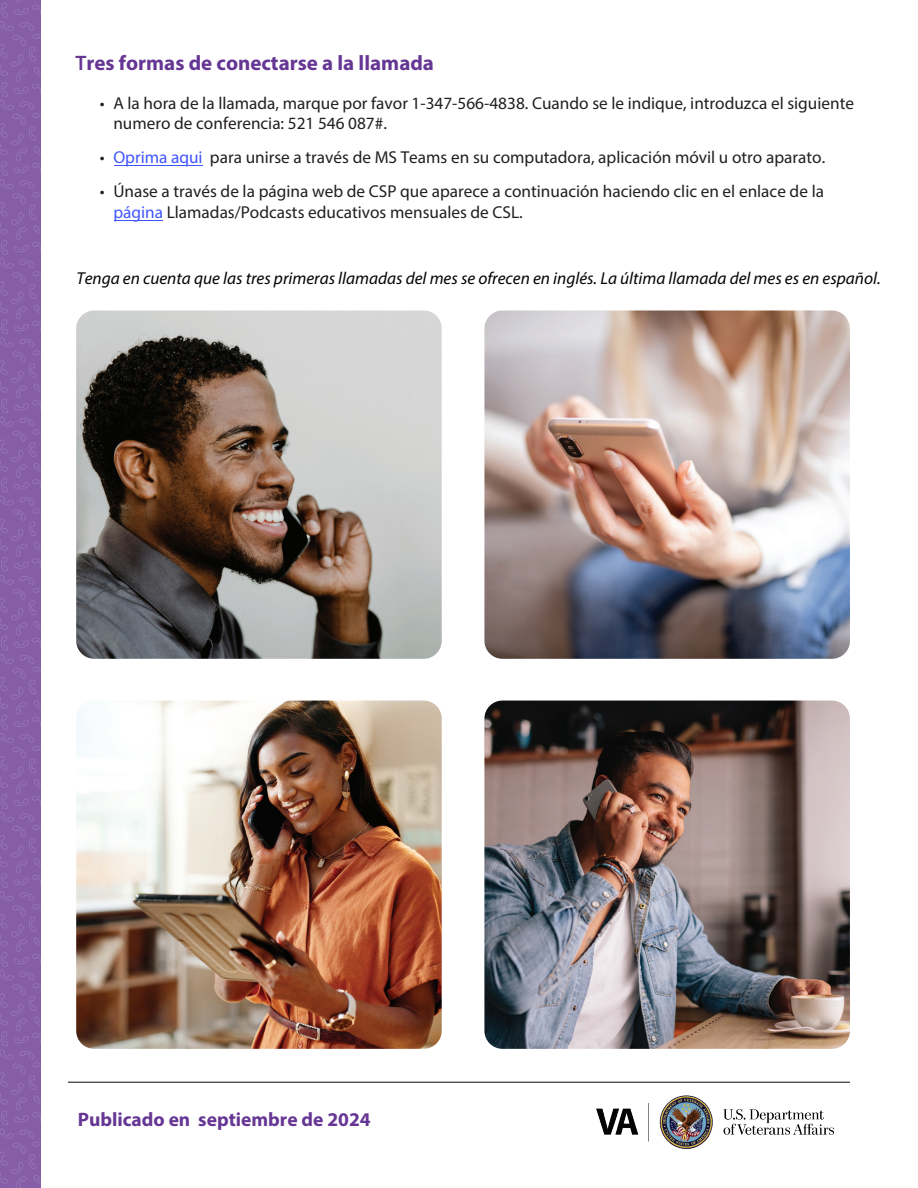
<style>
.page{position:relative;width:918px;height:1188px;background:#fff}
.page>*{position:absolute;margin:0;border:0;box-sizing:border-box;transform-origin:0 0}
.t1{font:700 21px "Myriad Pro";color:#663694}
.t2{font:700 19.5px "Myriad Pro";color:#663694}
.t3{font:17.25px/20px "Myriad Pro";color:#231f20}
.t4{font:italic 17.25px "Myriad Pro";color:#040503}
.s1{font-weight:600}
.s2{color:#4055ff}
</style>
<div class="page">
<img style="left:0;top:0;width:40px;height:1188px">
<hr style="left:68px;top:1082px;width:782px;height:1px;background:#231f20">
<img style="left:76px;top:310px;width:366px;height:349px">
<img style="left:484px;top:310px;width:366px;height:349px">
<img style="left:76px;top:701px;width:366px;height:348px">
<img style="left:484px;top:701px;width:366px;height:348px">
<img style="left:596px;top:1095px;width:239px;height:54px">
<hr style="left:114px;top:165px;width:88px;height:1px;background:#4055ff">
<hr style="left:114px;top:220px;width:49px;height:1px;background:#4055ff">
<p class="t1" style="left:75px;top:49px;width:360px"><span class="s1">T</span>res formas de conectarse a la llamada</p>
<p class="t3" style="left:113px;top:93px;width:742px;text-indent:-14px">• A la hora de la llamada, marque por favor 1-347-566-4838. Cuando se le indique, introduzca el siguiente numero de conferencia: 521 546 087#.</p>
<p class="t3" style="left:100px;top:147px;width:727px">• <span class="s2">Oprima aqui</span> para unirse a través de MS Teams en su computadora, aplicación móvil u otro aparato.</p>
<p class="t3" style="left:113px;top:181px;width:712px;line-height:20.7px;text-indent:-14px">• Únase a través de la página web de CSP que aparece a continuación haciendo clic en el enlace de la <span class="s2">página</span> Llamadas/Podcasts educativos mensuales de CSL.</p>
<p class="t4" style="left:77px;top:267px;width:806px">Tenga en cuenta que las tres primeras llamadas del mes se ofrecen en inglés. La última llamada del mes es en español.</p>
<p class="t2" style="left:78px;top:1107px;width:295px">Publicado en septiembre de 2024</p>
</div>
